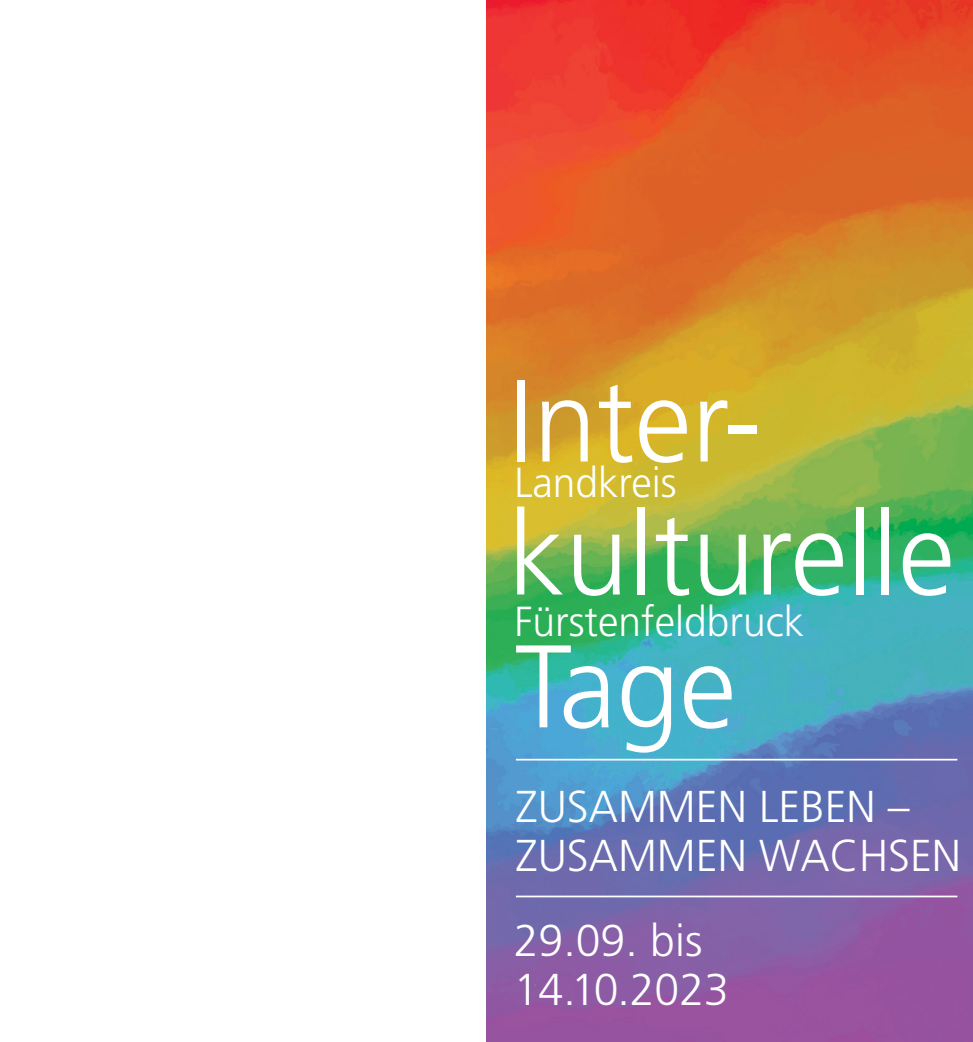
<style>
.page{position:relative;width:973px;height:1042px;background:#fff}
.page>*{position:absolute;margin:0;border:0;box-sizing:border-box;transform-origin:0 0}
.t1{font:300 117.25px/133px "Frutiger";color:#fff}
.t2{font:300 44.62px/49px "Frutiger";color:#fff}
.t3{font:300 42px "Frutiger";color:#fff}
</style>
<div class="page">
<img style="left:486px;top:0;width:486px;height:1042px">
<hr style="left:516px;top:759px;width:441px;height:1px;background:#fff">
<hr style="left:516px;top:895px;width:441px;height:2px;background:#fff">
<h1 class="t1" style="left:508px;top:356px;width:448px">Inter&shy;kulturelle</h1>
<p class="t3" style="left:514px;top:459px;width:164px">Landkreis</p>
<p class="t3" style="left:514px;top:597px;width:291px">Fürstenfeldbruck</p>
<h1 class="t1" style="left:515px;top:622px;width:223px">Tage</h1>
<p class="t2" style="left:516px;top:783px;width:446px">ZUSAMMEN LEBEN –<br>ZUSAMMEN WACHSEN</p>
<p class="t2" style="left:513px;top:917px;width:217px">29.09. bis<br>14.10.2023</p>
</div>
